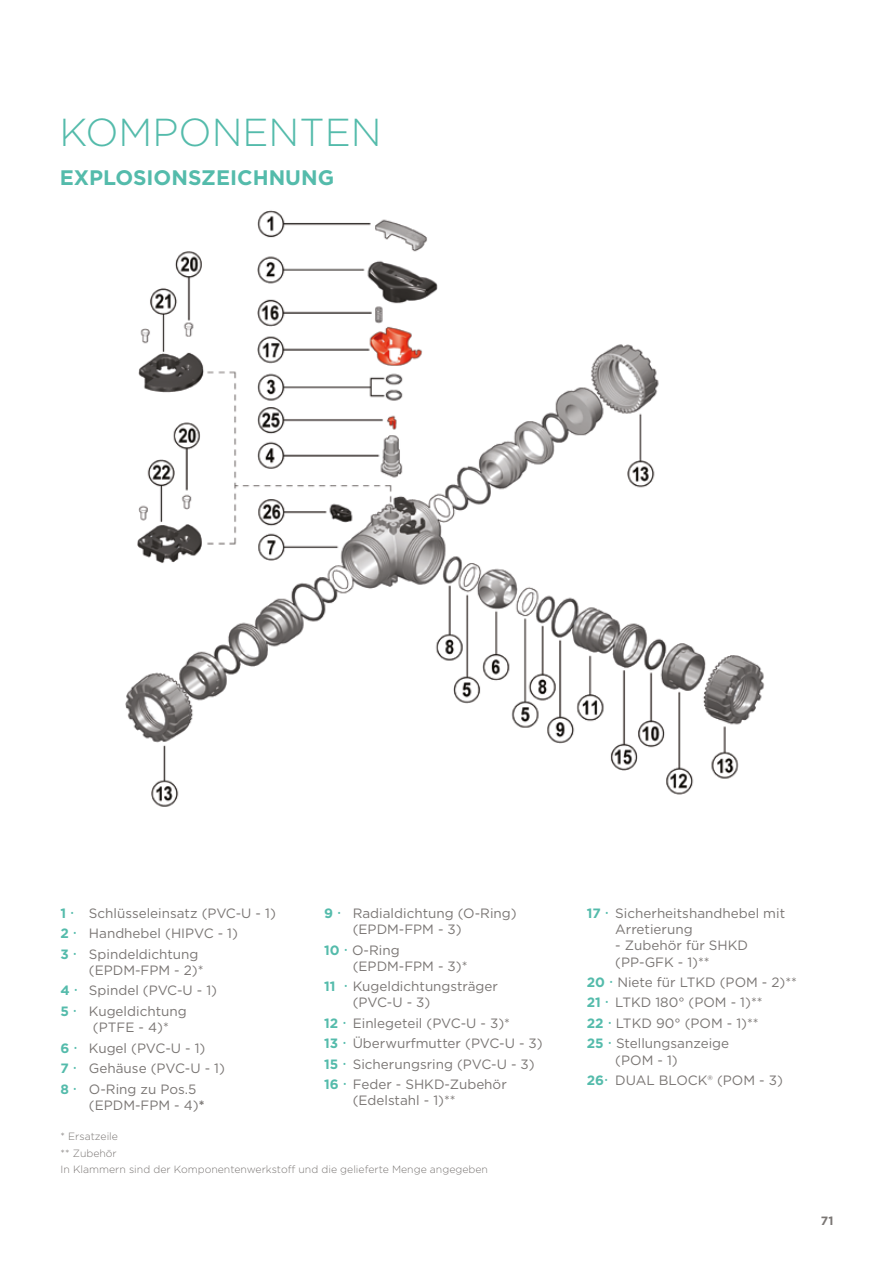
<style>
.page{position:relative;width:893px;height:1263px;background:#fff}
.page>*{position:absolute;margin:0;border:0;box-sizing:border-box;transform-origin:0 0}
.t1{font:300 39px "Gotham";color:#54bbab}
.t2{font:700 21px "Gotham";color:#54bbab}
.t3{font:13.5px/16.2px "Gotham";color:#7a7674}
.t4{font:700 13.5px "Gotham";color:#54bbab}
.t5{font:700 12px "Gotham";color:#7a7674}
.t6{font:300 10.5px/16.8px "Gotham";color:#7a7674}
.s1{font-weight:700}
.s2{font-weight:700;color:#54bbab}
</style>
<div class="page">
<img style="left:125px;top:210px;width:640px;height:597px">
<h1 class="t1" style="left:60px;top:108px;width:324px">KOMPONENTEN</h1>
<h2 class="t2" style="left:60px;top:164px;width:276px">EXPLOSIONSZEICHNUNG</h2>
<p class="t4" style="left:60px;top:904px;width:7px">1</p>
<p class="t3" style="left:89px;top:905px;width:188px">Schlüsseleinsatz (PVC-U - 1)</p>
<p class="t4" style="left:60px;top:925px;width:10px">2</p>
<p class="t3" style="left:89px;top:925px;width:150px">Handhebel (HIPVC - 1)</p>
<p class="t4" style="left:60px;top:945px;width:10px">3</p>
<p class="t3" style="left:89px;top:946px;width:116px">Spindeldichtung (EPDM-FPM - 2)*</p>
<p class="t4" style="left:60px;top:982px;width:11px">4</p>
<p class="t3" style="left:89px;top:982px;width:130px">Spindel (PVC-U - 1)</p>
<p class="t4" style="left:60px;top:1002px;width:10px">5</p>
<p class="t3" style="left:93px;top:1003px;width:95px;text-indent:-4px">Kugeldichtung (PTFE - 4)*</p>
<p class="t4" style="left:60px;top:1039px;width:10px">6</p>
<p class="t3" style="left:89px;top:1039px;width:118px">Kugel (PVC-U - 1)</p>
<p class="t4" style="left:60px;top:1059px;width:10px">7</p>
<p class="t3" style="left:89px;top:1060px;width:137px">Gehäuse (PVC-U - 1)</p>
<p class="t4" style="left:60px;top:1080px;width:10px">8</p>
<p class="t3" style="left:89px;top:1080px;width:117px">O-Ring zu Pos.5 (EPDM-FPM - 4)<span class="s1">*</span></p>
<p class="t6" style="left:61px;top:1127px;width:429px">* Ersatzeile<br>** Zubehör<br>In Klammern sind der Komponentenwerkstoff und die gelieferte Menge angegeben</p>
<p class="t4" style="left:324px;top:904px;width:10px">9</p>
<p class="t3" style="left:353px;top:905px;width:165px">Radialdichtung (O-Ring) (EPDM-FPM - 3)</p>
<p class="t3" style="left:353px;top:941px;width:116px;text-indent:-28px"><span class="s2">10</span> O-Ring (EPDM-FPM - 3)*</p>
<p class="t4" style="left:324px;top:977px;width:13px">11</p>
<p class="t3" style="left:353px;top:978px;width:147px">Kugeldichtungsträger (PVC-U - 3)</p>
<p class="t3" style="left:324px;top:1012px;width:220px;line-height:20.4px"><span class="s2">12</span> Einlegeteil (PVC-U - 3)*<br><span class="s2">13</span> Überwurfmutter (PVC-U - 3)<br><span class="s2">15</span> Sicherungsring (PVC-U - 3)<br><span class="s2">16</span> Feder - SHKD-Zubehör</p>
<p class="t3" style="left:353px;top:1092px;width:104px">(Edelstahl - 1)**</p>
<p class="t3" style="left:615px;top:905px;width:171px;text-indent:-28px"><span class="s2">17</span> Sicherheitshandhebel mit<br>Arretierung</p>
<p class="t3" style="left:615px;top:937px;width:134px">- Zubehör für SHKD (PP-GFK - 1)**</p>
<p class="t3" style="left:587px;top:972px;width:212px;line-height:20.4px"><span class="s2">20</span> Niete für LTKD (POM - 2)**<br><span class="s2">21</span> LTKD 180° (POM - 1)**<br><span class="s2">22</span> LTKD 90° (POM - 1)**<br><span class="s2">25</span> Stellungsanzeige</p>
<p class="t3" style="left:587px;top:1049px;width:198px;line-height:20.4px;text-indent:28px">(POM - 1)<br><span class="s2">26</span> DUAL BLOCK® (POM - 3)</p>
<p class="t5" style="left:821px;top:1212px;width:14px">71</p>
</div>
